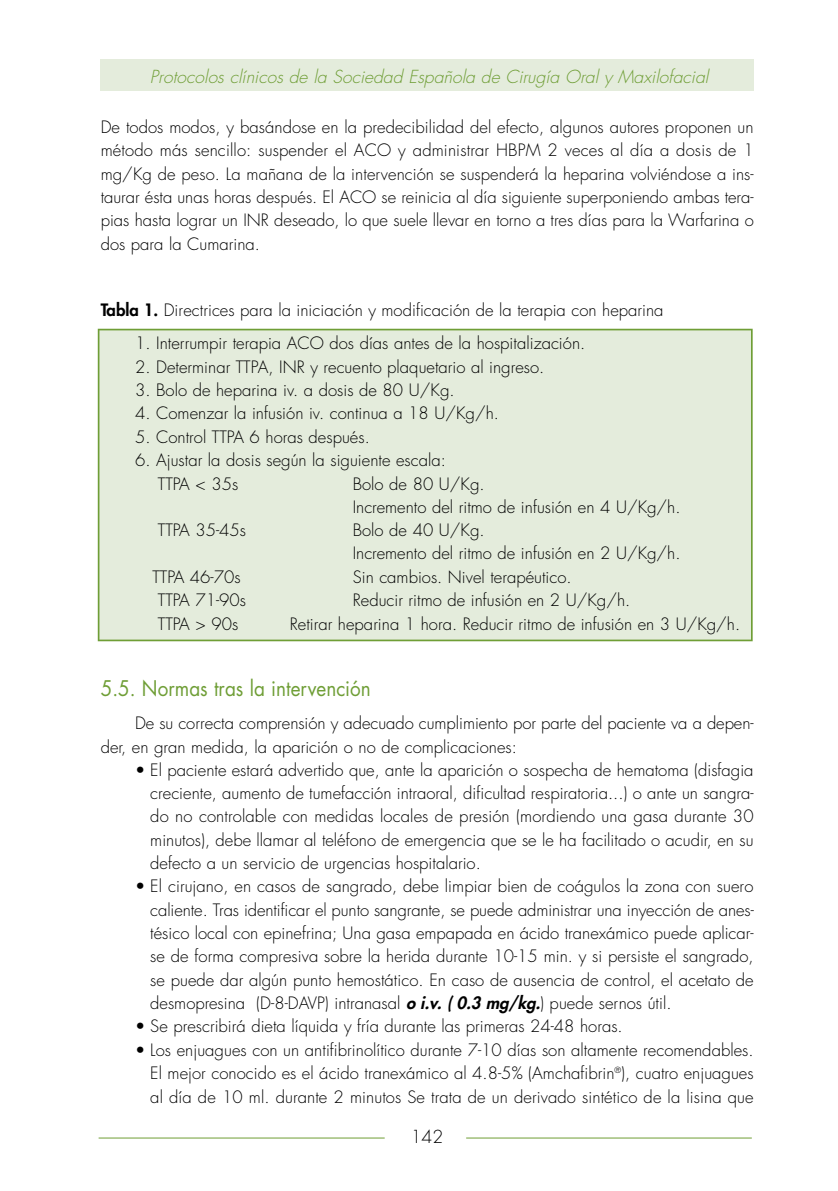
<style>
.page{position:relative;width:838px;height:1191px;background:#fff}
.page>*{position:absolute;margin:0;border:0;box-sizing:border-box;transform-origin:0 0}
.t1{font:21px "Futura";color:#6f9e36;scale:.9 1}
.t2{font:italic 300 17.5px "Futura";color:#6f9e36}
.t3{font:300 17.5px "Futura";color:#000}
.t4{font:300 16.62px/23.3px "Futura";color:#000;text-align:justify}
.s1{font-weight:800}
.s2{font-weight:800;font-style:italic}
</style>
<div class="page">
<div style="left:101px;top:59px;width:653px;height:32px;background:#e4ecdc"></div>
<hr style="left:99px;top:1137px;width:286px;height:1px;background:#6f9e36">
<hr style="left:466px;top:1137px;width:286px;height:1px;background:#6f9e36">
<div style="left:98px;top:329px;width:655px;height:312px;background:#e4ecdc"></div>
<p class="t2" style="left:150px;top:69px;width:560px">Protocolos clínicos de la Sociedad Española de Cirugía Oral y Maxilofacial</p>
<p class="t4" style="left:101px;top:117px;width:654px">De todos modos, y basándose en la predecibilidad del efecto, algunos autores proponen un método más sencillo: suspender el ACO y administrar HBPM 2 veces al día a dosis de 1 mg/Kg de peso. La mañana de la intervención se suspenderá la heparina volviéndose a ins&shy;taurar ésta unas horas después. El ACO se reinicia al día siguiente superponiendo ambas tera&shy;pias hasta lograr un INR deseado, lo que suele llevar en torno a tres días para la Warfarina o dos para la Cumarina.</p>
<p class="t4" style="left:101px;top:300px;width:564px"><span class="s1">Tabla 1.</span> Directrices para la iniciación y modificación de la terapia con heparina</p>
<p class="t4" style="left:135px;top:333px;width:452px">1. Interrumpir terapia ACO dos días antes de la hospitalización.</p>
<p class="t4" style="left:135px;top:356px;width:411px">2. Determinar TTPA, INR y recuento plaquetario al ingreso.</p>
<p class="t4" style="left:135px;top:380px;width:321px">3. Bolo de heparina iv. a dosis de 80 U/Kg.</p>
<p class="t4" style="left:135px;top:403px;width:365px">4. Comenzar la infusión iv. continua a 18 U/Kg/h.</p>
<p class="t4" style="left:135px;top:426px;width:236px">5. Control TTPA 6 horas después.</p>
<p class="t4" style="left:158px;top:450px;width:290px;text-indent:-23px">6. Ajustar la dosis según la siguiente escala:<br>TTPA &lt; 35s</p>
<p class="t4" style="left:353px;top:473px;width:329px">Bolo de 80 U/Kg.<br>Incremento del ritmo de infusión en 4 U/Kg/h.</p>
<p class="t4" style="left:158px;top:520px;width:90px">TTPA 35-45s</p>
<p class="t4" style="left:353px;top:520px;width:329px">Bolo de 40 U/Kg.<br>Incremento del ritmo de infusión en 2 U/Kg/h.</p>
<p class="t4" style="left:152px;top:566px;width:90px">TTPA 46-70s</p>
<p class="t4" style="left:353px;top:566px;width:220px">Sin cambios. Nivel terapéutico.</p>
<p class="t4" style="left:158px;top:590px;width:90px">TTPA 71-90s</p>
<p class="t4" style="left:353px;top:590px;width:279px">Reducir ritmo de infusión en 2 U/Kg/h.</p>
<p class="t4" style="left:158px;top:613px;width:82px">TTPA &gt; 90s</p>
<p class="t4" style="left:290px;top:613px;width:452px">Retirar heparina 1 hora. Reducir ritmo de infusión en 3 U/Kg/h.</p>
<p class="t1" style="left:101px;top:678px;width:302px">5.5. Normas tras la intervención</p>
<p class="t4" style="left:101px;top:713px;width:654px;text-indent:34px">De su correcta comprensión y adecuado cumplimiento por parte del paciente va a depen&shy;der, en gran medida, la aparición o no de complicaciones:</p>
<p class="t4" style="left:150px;top:759px;width:605px;text-indent:-15px">• El paciente estará advertido que, ante la aparición o sospecha de hematoma (disfagia creciente, aumento de tumefacción intraoral, dificultad respiratoria...) o ante un sangra&shy;do no controlable con medidas locales de presión (mordiendo una gasa durante 30 minutos), debe llamar al teléfono de emergencia que se le ha facilitado o acudir, en su defecto a un servicio de urgencias hospitalario.</p>
<p class="t4" style="left:150px;top:876px;width:605px;text-indent:-15px">• El cirujano, en casos de sangrado, debe limpiar bien de coágulos la zona con suero caliente. Tras identificar el punto sangrante, se puede administrar una inyección de anes&shy;tésico local con epinefrina; Una gasa empapada en ácido tranexámico puede aplicar&shy;se de forma compresiva sobre la herida durante 10-15 min. y si persiste el sangrado, se puede dar algún punto hemostático. En caso de ausencia de control, el acetato de desmopresina (D-8-DAVP) intranasal <span class="s2">o i.v. ( 0.3 mg/kg.</span>) puede sernos útil.</p>
<p class="t4" style="left:135px;top:1016px;width:489px">• Se prescribirá dieta líquida y fría durante las primeras 24-48 horas.</p>
<p class="t4" style="left:150px;top:1039px;width:605px;text-indent:-15px">• Los enjuagues con un antifibrinolítico durante 7-10 días son altamente recomendables.<br>El mejor conocido es el ácido tranexámico al 4.8-5% (Amchafibrin<sup>®</sup>), cuatro enjuagues al día de 10 ml. durante 2 minutos Se trata de un derivado sintético de la lisina que</p>
<p class="t3" style="left:411px;top:1128px;width:34px">142</p>
</div>
